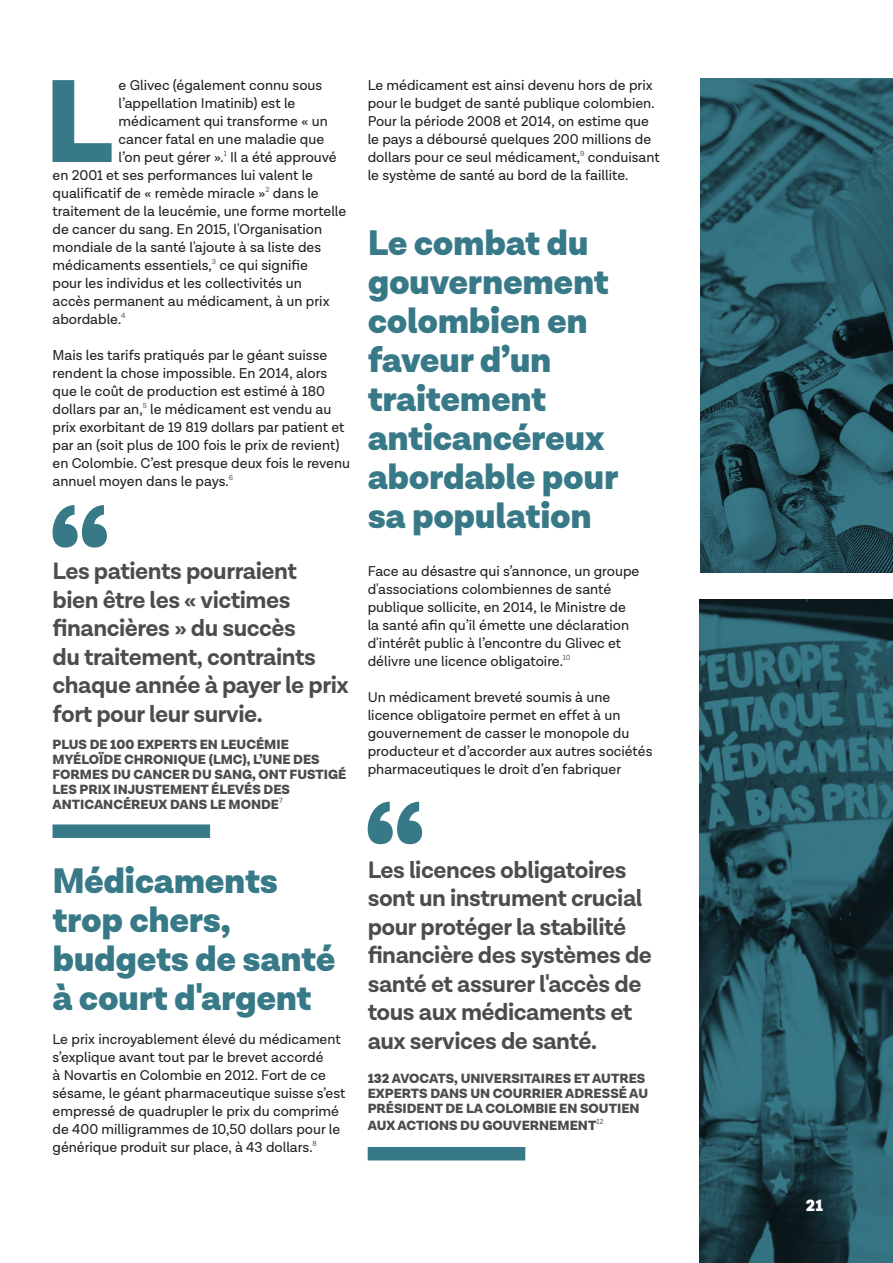
<style>
.page{position:relative;width:893px;height:1263px;background:#fff}
.page>*{position:absolute;margin:0;border:0;box-sizing:border-box;transform-origin:0 0}
.Paragraph_Style_drop{font:900 119.4px "Lota Grotesque";color:#387988}
.t1{font:900 36px/39px "Lota Grotesque";letter-spacing:-.01em;color:#387988}
.t2{font:700 24px/28.5px "Lota Grotesque";letter-spacing:-.02em;color:#4b4c4d}
.t3{font:900 16.5px "Lota Grotesque Alt 1";color:#fff}
.Paragraph_Style_drop-2{font:14.4px/18px "Lota Grotesque";color:#231f20}
.t4{font:900 13.5px/15px "Lota Grotesque";color:#4b4c4d}
</style>
<div class="page">
<div style="left:53px;top:824px;width:157px;height:14px;background:#387988"></div>
<svg style="left:53px;top:505px;width:54px;height:43px"></svg>
<svg style="left:368px;top:802px;width:54px;height:42px"></svg>
<div style="left:368px;top:1147px;width:157px;height:13px;background:#387988"></div>
<svg style="left:699px;top:599px;width:194px;height:664px;background:#25505b"></svg>
<svg style="left:700px;top:78px;width:193px;height:494px;background:#285864"></svg>
<p class="Paragraph_Style_drop" style="left:45px;top:51px;width:70px">L</p>
<p class="Paragraph_Style_drop-2" style="left:119px;top:77px;width:205px">e Glivec (également connu sous</p>
<p class="Paragraph_Style_drop-2" style="left:119px;top:95px;width:178px">l’appellation Imatinib) est le</p>
<p class="Paragraph_Style_drop-2" style="left:119px;top:113px;width:211px">médicament qui transforme « un</p>
<p class="Paragraph_Style_drop-2" style="left:119px;top:131px;width:207px">cancer fatal en une maladie que</p>
<p class="Paragraph_Style_drop-2" style="left:119px;top:149px;width:220px">l’on peut gérer ».<sup>1</sup> Il a été approuvé</p>
<p class="Paragraph_Style_drop-2" style="left:53px;top:167px;width:262px">en 2001 et ses performances lui valent le</p>
<p class="Paragraph_Style_drop-2" style="left:53px;top:185px;width:268px">qualificatif de « remède miracle »<sup>2</sup> dans le</p>
<p class="Paragraph_Style_drop-2" style="left:53px;top:203px;width:295px">traitement de la leucémie, une forme mortelle</p>
<p class="Paragraph_Style_drop-2" style="left:53px;top:221px;width:271px">de cancer du sang. En 2015, l'Organisation</p>
<p class="Paragraph_Style_drop-2" style="left:53px;top:239px;width:270px">mondiale de la santé l'ajoute à sa liste des</p>
<p class="Paragraph_Style_drop-2" style="left:53px;top:257px;width:257px">médicaments essentiels,<sup>3</sup> ce qui signifie</p>
<p class="Paragraph_Style_drop-2" style="left:53px;top:275px;width:251px">pour les individus et les collectivités un</p>
<p class="Paragraph_Style_drop-2" style="left:53px;top:293px;width:278px">accès permanent au médicament, à un prix</p>
<p class="Paragraph_Style_drop-2" style="left:53px;top:311px;width:75px">abordable.<sup>4</sup></p>
<p class="Paragraph_Style_drop-2" style="left:53px;top:347px;width:299px">Mais les tarifs pratiqués par le géant suisse rendent la chose impossible. En 2014, alors que le coût de production est estimé à 180 dollars par an,<sup>5</sup> le médicament est vendu au prix exorbitant de 19 819 dollars par patient et par an (soit plus de 100 fois le prix de revient) en Colombie. C’est presque deux fois le revenu annuel moyen dans le pays.<sup>6</sup></p>
<p class="t2" style="left:53px;top:557px;width:298px">Les patients pourraient bien être les « victimes financières » du succès<br>du traitement, contraints chaque année à payer le prix fort pour leur survie.</p>
<p class="t4" style="left:53px;top:737px;width:295px">PLUS DE 100 EXPERTS EN LEUCÉMIE MYÉLOÏDE CHRONIQUE (LMC), L’UNE DES FORMES DU CANCER DU SANG, ONT FUSTIGÉ LES PRIX INJUSTEMENT ÉLEVÉS DES ANTICANCÉREUX DANS LE MONDE<sup>7</sup></p>
<p class="Paragraph_Style_drop-2" style="left:368px;top:77px;width:293px">Le médicament est ainsi devenu hors de prix pour le budget de santé publique colombien.<br>Pour la période 2008 et 2014, on estime que le pays a déboursé quelques 200 millions de dollars pour ce seul médicament,<sup>9</sup> conduisant le système de santé au bord de la faillite.</p>
<p class="t1" style="left:368px;top:225px;width:252px">Le combat du gouvernement colombien en faveur d’un traitement anticancéreux abordable pour</p>
<p class="t1" style="left:368px;top:498px;width:226px">sa population</p>
<p class="Paragraph_Style_drop-2" style="left:368px;top:563px;width:273px">Face au désastre qui s’annonce, un groupe d'associations colombiennes de santé publique sollicite, en 2014, le Ministre de la santé afin qu’il émette une déclaration d'intérêt public à l’encontre du Glivec et délivre une licence obligatoire.<sup>10</sup></p>
<p class="Paragraph_Style_drop-2" style="left:368px;top:689px;width:286px">Un médicament breveté soumis à une licence obligatoire permet en effet à un gouvernement de casser le monopole du producteur et d’accorder aux autres sociétés pharmaceutiques le droit d’en fabriquer</p>
<p class="t1" style="left:53px;top:862px;width:284px">Médicaments trop chers, budgets de santé à court d'argent</p>
<p class="Paragraph_Style_drop-2" style="left:53px;top:1031px;width:294px">Le prix incroyablement élevé du médicament s’explique avant tout par le brevet accordé<br>à Novartis en Colombie en 2012. Fort de ce sésame, le géant pharmaceutique suisse s’est empressé de quadrupler le prix du comprimé de 400 milligrammes de 10,50 dollars pour le générique produit sur place, à 43 dollars.<sup>8</sup></p>
<p class="t2" style="left:368px;top:856px;width:286px">Les licences obligatoires sont un instrument crucial pour protéger la stabilité financière des systèmes de santé et assurer l'accès de tous aux médicaments et aux services de santé.</p>
<p class="t4" style="left:368px;top:1071px;width:282px">132 AVOCATS, UNIVERSITAIRES ET AUTRES<br>EXPERTS DANS UN COURRIER ADRESSÉ AU<br>PRÉSIDENT DE LA COLOMBIE EN SOUTIEN</p>
<p class="t4" style="left:368px;top:1119px;width:237px">AUX ACTIONS DU GOUVERNEMENT<sup>12</sup></p>
<p class="t3" style="left:806px;top:1195px;width:19px">21</p>
</div>
